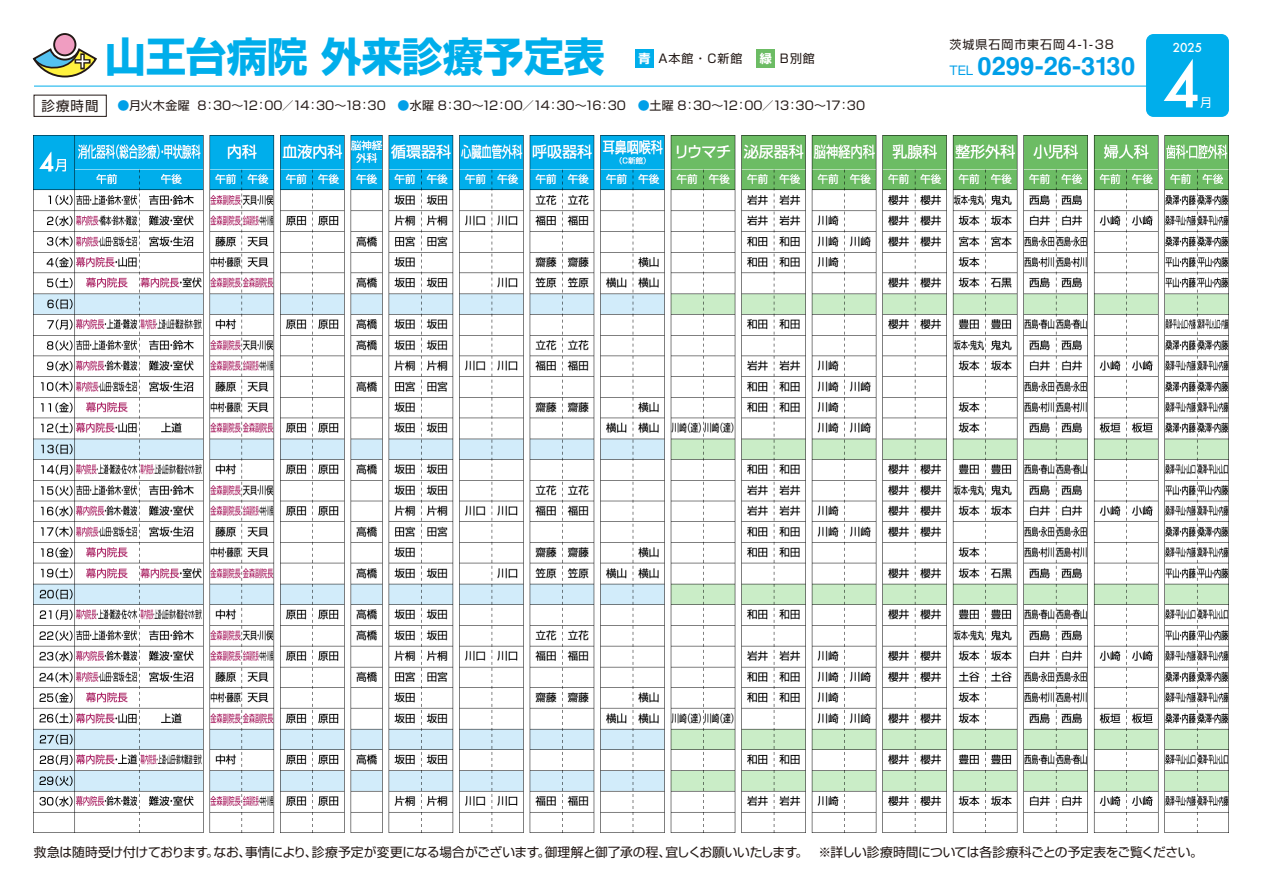
<style>
.page{position:relative;width:1263px;height:893px;background:#fff}
.page>*{position:absolute;margin:0;border:0;box-sizing:border-box;transform-origin:0 0}
.t1{font:500 60px "Futura";color:#fff}
.t2{font:700 40.5px "Shin Go Pro";color:#00aeeb}
.t3{font:700 25.5px "Helvetica";color:#009fe8}
.t4{font:13.5px "Shin Go Pro";color:#221815}
.t5{font:12.75px "Shin Go Pro";letter-spacing:-.025em;color:#221815}
.t6{font:12px "Shin Go Pro";letter-spacing:.01em;color:#221815}
.t7{font:12px "Shin Go Pro";letter-spacing:.08em;color:#221815}
.t8{font:500 12px "Futura";color:#fff}
.t9{font:12px "Shin Go Pro";color:#fff}
.s1{font-weight:700;color:#fff}
.s2{color:#009fe8}
.s3{font-family:"Shin Go Pro";font-weight:400;font-size:12px}
</style>
<div class="page">
<img style="left:33px;top:135px;width:1195px;height:698px">
<hr style="left:34px;top:86px;width:1195px;height:1px;background:#00aeeb">
<div style="left:34px;top:95px;width:73px;height:22px;border:1px solid #221815"></div>
<div style="left:54px;top:34px;width:21px;height:21px;background:#f09dc1;border-radius:50%"></div>
<div style="left:53px;top:33px;width:23px;height:23px;border:2px solid #221815;border-radius:50%"></div>
<svg style="left:32px;top:47px;width:65px;height:31px"></svg>
<div style="left:1146px;top:34px;width:83px;height:83px;background:#00aeeb;border-radius:7px"></div>
<div style="left:635px;top:49px;width:19px;height:18px;background:#00aeeb"></div>
<div style="left:756px;top:49px;width:19px;height:18px;background:#6cbc64"></div>
<h2 class="t2" style="left:105px;top:24px;width:501px">山王台病院 外来診療予定表</h2>
<p class="t6" style="left:638px;top:48px;width:106px"><span class="s1">青</span> A本館・C新館</p>
<p class="t6" style="left:760px;top:48px;width:57px"><span class="s1">緑</span> B別館</p>
<p class="t4" style="left:41px;top:95px;width:59px">診療時間</p>
<p class="t6" style="left:117px;top:96px;width:749px"><span class="s2">●</span>月火木金曜 8：30～12：00／14：30～18：30 <span class="s2">●</span>水曜 8：30～12：00／14：30～16：30 <span class="s2">●</span>土曜 8：30～12：00／13：30～17：30</p>
<p class="t7" style="left:949px;top:35px;width:166px">茨城県石岡市東石岡4-1-38</p>
<h3 class="t3" style="left:949px;top:50px;width:187px"><span class="s3">TEL</span> 0299-26-3130</h3>
<p class="t8" style="left:1173px;top:39px;width:31px">2025</p>
<h1 class="t1" style="left:1163px;top:44px;width:39px">4</h1>
<p class="t9" style="left:1200px;top:93px;width:13px">月</p>
<p class="t5" style="left:34px;top:842px;width:1170px">救急は随時受け付けております。なお、事情により、診療予定が変更になる場合がございます。御理解と御了承の程、宜しくお願いいたします。 ※詳しい診療時間については各診療科ごとの予定表をご覧ください。</p>
</div>
